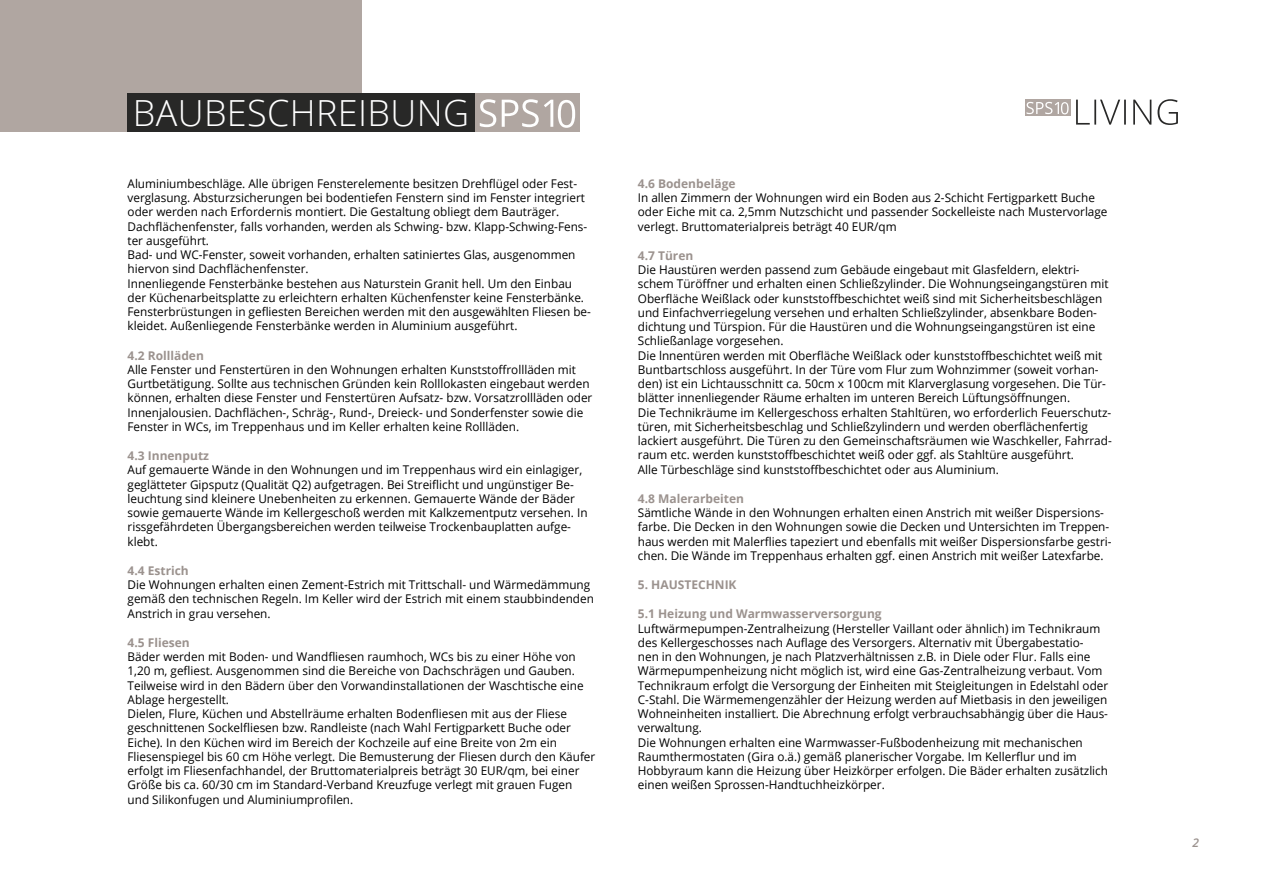
<style>
.page{position:relative;width:1263px;height:893px;background:#fff}
.page>*{position:absolute;margin:0;border:0;box-sizing:border-box;transform-origin:0 0}
.t1{font:300 36px "Open Sans";letter-spacing:.01em;color:#fff}
.t2{font:12px/14.2px "Open Sans";color:#000}
.t3{font:700 12px "Open Sans";color:#9b928e}
.t4{font:italic 600 12px "Open Sans";color:#9b928e}
</style>
<div class="page">
<div style="left:0;top:0;width:361px;height:132px;background:#b0a6a1"></div>
<div style="left:127px;top:94px;width:348px;height:38px;background:#282827"></div>
<div style="left:475px;top:94px;width:105px;height:38px;background:#b0a6a1"></div>
<svg style="left:480px;top:99px;width:95px;height:29px"></svg>
<svg style="left:1076px;top:99px;width:102px;height:26px"></svg>
<div style="left:1024px;top:100px;width:46px;height:16px;background:#b0a6a1"></div>
<svg style="left:1026px;top:102px;width:42px;height:12px"></svg>
<h1 class="t1" style="left:133px;top:88px;width:338px">BAUBESCHREIBUNG</h1>
<p class="t2" style="left:128px;top:176px;width:465px">Aluminiumbeschläge. Alle übrigen Fensterelemente besitzen Drehflügel oder Fest&shy;verglasung. Absturzsicherungen bei bodentiefen Fenstern sind im Fenster integriert oder werden nach Erfordernis montiert. Die Gestaltung obliegt dem Bauträger.<br>Dachflächenfenster, falls vorhanden, werden als Schwing- bzw. Klapp-Schwing-Fens&shy;ter ausgeführt.<br>Bad- und WC-Fenster, soweit vorhanden, erhalten satiniertes Glas, ausgenommen hiervon sind Dachflächenfenster.<br>Innenliegende Fensterbänke bestehen aus Naturstein Granit hell. Um den Einbau der Küchenarbeitsplatte zu erleichtern erhalten Küchenfenster keine Fensterbänke.<br>Fensterbrüstungen in gefliesten Bereichen werden mit den ausgewählten Fliesen be&shy;kleidet. Außenliegende Fensterbänke werden in Aluminium ausgeführt.</p>
<p class="t3" style="left:128px;top:347px;width:78px">4.2 Rollläden</p>
<p class="t2" style="left:128px;top:362px;width:466px">Alle Fenster und Fenstertüren in den Wohnungen erhalten Kunststoffrollläden mit Gurtbetätigung. Sollte aus technischen Gründen kein Rolllokasten eingebaut werden können, erhalten diese Fenster und Fenstertüren Aufsatz- bzw. Vorsatzrollläden oder Innenjalousien. Dachflächen-, Schräg-, Rund-, Dreieck- und Sonderfenster sowie die Fenster in WCs, im Treppenhaus und im Keller erhalten keine Rollläden.</p>
<p class="t3" style="left:128px;top:447px;width:83px">4.3 Innenputz</p>
<p class="t2" style="left:128px;top:462px;width:462px">Auf gemauerte Wände in den Wohnungen und im Treppenhaus wird ein einlagiger, geglätteter Gipsputz (Qualität Q2) aufgetragen. Bei Streiflicht und ungünstiger Be&shy;leuchtung sind kleinere Unebenheiten zu erkennen. Gemauerte Wände der Bäder sowie gemauerte Wände im Kellergeschoß werden mit Kalkzementputz versehen. In rissgefährdeten Übergangsbereichen werden teilweise Trockenbauplatten aufge&shy;klebt.</p>
<p class="t3" style="left:128px;top:562px;width:63px">4.4 Estrich</p>
<p class="t2" style="left:128px;top:577px;width:468px">Die Wohnungen erhalten einen Zement-Estrich mit Trittschall- und Wärmedämmung gemäß den technischen Regeln. Im Keller wird der Estrich mit einem staubbindenden<br>Anstrich in grau versehen.</p>
<p class="t3" style="left:128px;top:634px;width:64px">4.5 Fliesen</p>
<p class="t2" style="left:128px;top:649px;width:469px">Bäder werden mit Boden- und Wandfliesen raumhoch, WCs bis zu einer Höhe von 1,20 m, gefliest. Ausgenommen sind die Bereiche von Dachschrägen und Gauben.<br>Teilweise wird in den Bädern über den Vorwandinstallationen der Waschtische eine Ablage hergestellt.<br>Dielen, Flure, Küchen und Abstellräume erhalten Bodenfliesen mit aus der Fliese geschnittenen Sockelfliesen bzw. Randleiste (nach Wahl Fertigparkett Buche oder Eiche). In den Küchen wird im Bereich der Kochzeile auf eine Breite von 2m ein Fliesenspiegel bis 60 cm Höhe verlegt. Die Bemusterung der Fliesen durch den Käufer erfolgt im Fliesenfachhandel, der Bruttomaterialpreis beträgt 30 EUR/qm, bei einer Größe bis ca. 60/30 cm im Standard-Verband Kreuzfuge verlegt mit grauen Fugen und Silikonfugen und Aluminiumprofilen.</p>
<p class="t3" style="left:638px;top:175px;width:99px">4.6 Bodenbeläge</p>
<p class="t2" style="left:638px;top:190px;width:471px">In allen Zimmern der Wohnungen wird ein Boden aus 2-Schicht Fertigparkett Buche oder Eiche mit ca. 2,5mm Nutzschicht und passender Sockelleiste nach Mustervorlage verlegt. Bruttomaterialpreis beträgt 40 EUR/qm</p>
<p class="t3" style="left:638px;top:247px;width:57px">4.7 Türen</p>
<p class="t2" style="left:638px;top:262px;width:475px">Die Haustüren werden passend zum Gebäude eingebaut mit Glasfeldern, elektri&shy;schem Türöffner und erhalten einen Schließzylinder. Die Wohnungseingangstüren mit Oberfläche Weißlack oder kunststoffbeschichtet weiß sind mit Sicherheitsbeschlägen und Einfachverriegelung versehen und erhalten Schließzylinder, absenkbare Boden&shy;dichtung und Türspion. Für die Haustüren und die Wohnungseingangstüren ist eine Schließanlage vorgesehen.<br>Die lnnentüren werden mit Oberfläche Weißlack oder kunststoffbeschichtet weiß mit Buntbartschloss ausgeführt. In der Türe vom Flur zum Wohnzimmer (soweit vorhan&shy;den) ist ein Lichtausschnitt ca. 50cm x 100cm mit Klarverglasung vorgesehen. Die Tür&shy;blätter innenliegender Räume erhalten im unteren Bereich Lüftungsöffnungen.<br>Die Technikräume im Kellergeschoss erhalten Stahltüren, wo erforderlich Feuerschutz&shy;türen, mit Sicherheitsbeschlag und Schließzylindern und werden oberflächenfertig lackiert ausgeführt. Die Türen zu den Gemeinschaftsräumen wie Waschkeller, Fahrrad&shy;raum etc. werden kunststoffbeschichtet weiß oder ggf. als Stahltüre ausgeführt.<br>Alle Türbeschläge sind kunststoffbeschichtet oder aus Aluminium.</p>
<p class="t3" style="left:638px;top:490px;width:108px">4.8 Malerarbeiten</p>
<p class="t2" style="left:638px;top:505px;width:475px">Sämtliche Wände in den Wohnungen erhalten einen Anstrich mit weißer Dispersions&shy;farbe. Die Decken in den Wohnungen sowie die Decken und Untersichten im Treppen&shy;haus werden mit Malerflies tapeziert und ebenfalls mit weißer Dispersionsfarbe gestri&shy;chen. Die Wände im Treppenhaus erhalten ggf. einen Anstrich mit weißer Latexfarbe.</p>
<p class="t3" style="left:638px;top:576px;width:100px">5. HAUSTECHNIK</p>
<p class="t3" style="left:638px;top:605px;width:245px">5.1 Heizung und Warmwasserversorgung</p>
<p class="t2" style="left:638px;top:621px;width:472px">Luftwärmepumpen-Zentralheizung (Hersteller Vaillant oder ähnlich) im Technikraum des Kellergeschosses nach Auflage des Versorgers. Alternativ mit Übergabestatio-<br>nen in den Wohnungen, je nach Platzverhältnissen z.B. in Diele oder Flur. Falls eine Wärmepumpenheizung nicht möglich ist, wird eine Gas-Zentralheizung verbaut. Vom Technikraum erfolgt die Versorgung der Einheiten mit Steigleitungen in Edelstahl oder C-Stahl. Die Wärmemengenzähler der Heizung werden auf Mietbasis in den jeweiligen Wohneinheiten installiert. Die Abrechnung erfolgt verbrauchsabhängig über die Haus&shy;verwaltung.<br>Die Wohnungen erhalten eine Warmwasser-Fußbodenheizung mit mechanischen Raumthermostaten (Gira o.ä.) gemäß planerischer Vorgabe. Im Kellerflur und im Hobbyraum kann die Heizung über Heizkörper erfolgen. Die Bäder erhalten zusätzlich einen weißen Sprossen-Handtuchheizkörper.</p>
<p class="t4" style="left:1192px;top:834px;width:8px">2</p>
</div>
